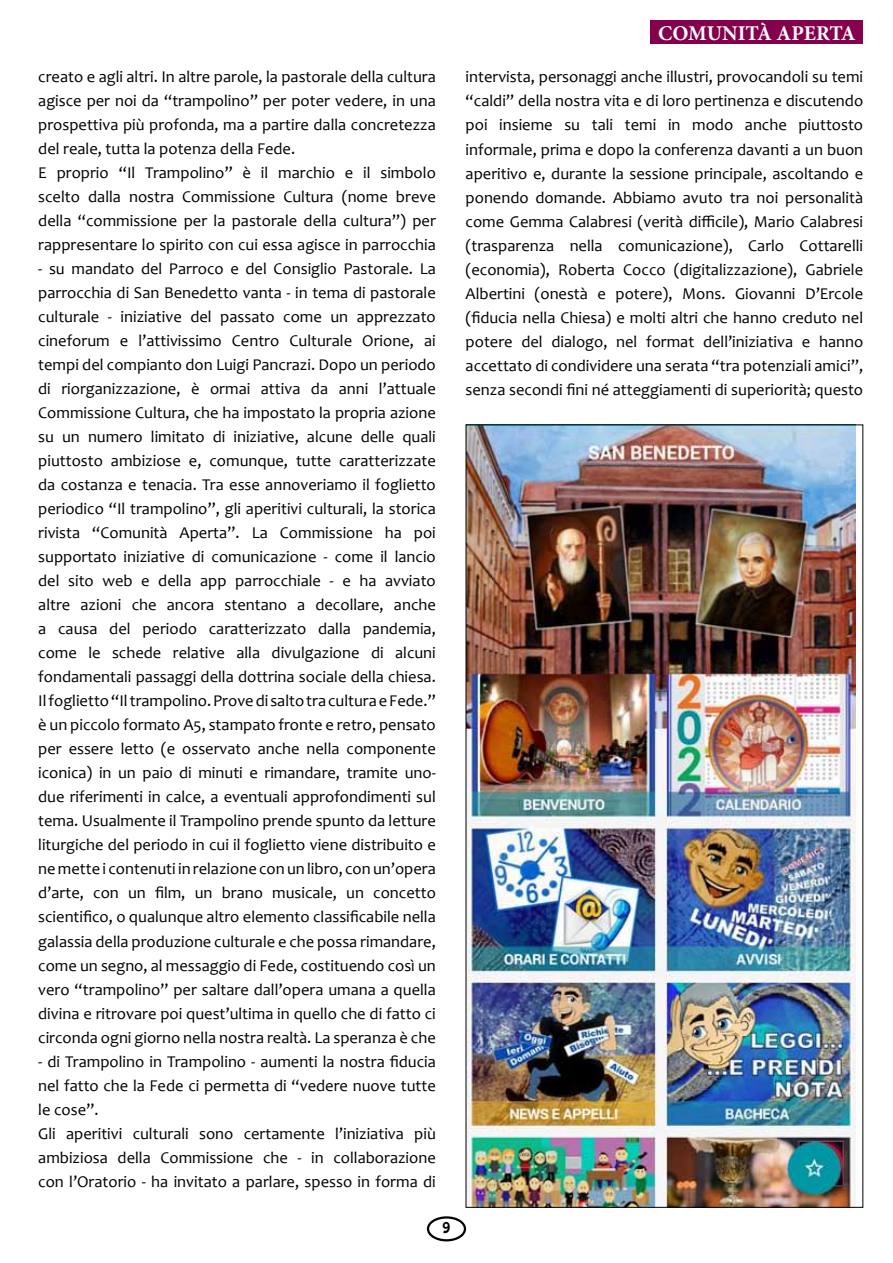
<style>
.page{position:relative;width:893px;height:1263px;background:#fff}
.page>*{position:absolute;margin:0;border:0;box-sizing:border-box;transform-origin:0 0}
.t1{font:700 21px "Minion Pro";color:#fff}
.t2{font:16.5px/24px "Candara";color:#000}
.t3{font:13.5px "Hobo Std";color:#000}
</style>
<div class="page">
<div style="left:427px;top:1216px;width:39px;height:25px;border:2px solid #000;border-radius:50%"></div>
<div style="left:651px;top:21px;width:212px;height:23px;background:#85004d"></div>
<img style="left:468px;top:426px;width:387px;height:780px">
<p class="t2" style="left:38px;top:65px;width:399px">creato e agli altri. I n altre parole, la pastorale della cultura agisce per noi da “trampolino” per poter vedere, in una prospettiva più profonda, ma a partire dalla concretezza del reale, tutta la potenza della Fede.<br>E proprio “Il Trampolino” è il marchio e il simbolo scelto dalla nostra Commissione Cultura (nome breve della “commissione per la pastorale della cultura”) per rappresentare lo spirito con cui essa agisce in parrocchia</p>
<p class="t2" style="left:38px;top:257px;width:399px;text-align:justify">- su mandato del Parroco e del Consiglio Pastorale. La parrocchia di San Benedetto vanta - in tema di pastorale culturale - iniziative del passato come un apprezzato cineforum e l’attivissimo Centro Culturale Orione, ai tempi del compianto don Luigi Pancrazi. Dopo un periodo di riorganizzazione, è ormai attiva da anni l’attuale Commissione Cultura, che ha impostato la propria azione su un numero limitato di iniziative, alcune delle quali piuttosto ambiziose e, comunque, tutte caratterizzate da costanza e tenacia. Tra esse annoveriamo il foglietto periodico “I l trampolino”, gli aperitivi culturali, la storica rivista “Comunità Aperta”. La Commissione ha poi supportato iniziative di comunicazione - come il lancio del sito web e della app parrocchiale - e ha avviato altre azioni che ancora stentano a decollare, anche a causa del periodo caratterizzato dalla pandemia, come le schede relative alla divulgazione di alcuni fondamentali passaggi della dottrina sociale della chiesa.<br>I l foglietto “I l trampolino. Prove di salto tra cultura e Fede.” è un piccolo formato A5, stampato fronte e retro, pensato per essere letto (e osservato anche nella componente iconica) in un paio di minuti e rimandare, tramite uno&shy;due riferimenti in calce, a eventuali approfondimenti sul tema. Usualmente il Trampolino prende spunto da letture liturgiche del periodo in cui il foglietto viene distribuito e ne mette i contenuti in relazione con un libro, con un’opera d’arte, con un film, un brano musicale, un concetto scientifico, o qualunque altro elemento classificabile nella galassia della produzione culturale e che possa rimandare, come un segno, al messaggio di Fede, costituendo così un vero “trampolino” per saltare dall’opera umana a quella divina e ritrovare poi quest’ultima in quello che di fatto ci circonda ogni giorno nella nostra realtà. La speranza è che</p>
<p class="t2" style="left:38px;top:1049px;width:399px">- di Trampolino in Trampolino - aumenti la nostra fiducia nel fatto che la Fede ci permetta di “vedere nuove tutte le cose”.<br>Gli aperitivi culturali sono certamente l’iniziativa più ambiziosa della Commissione che - in collaborazione con l’Oratorio - ha invitato a parlare, spesso in forma di</p>
<p class="t3" style="left:443px;top:1218px;width:9px">9</p>
<p class="t1" style="left:658px;top:18px;width:199px">COMUNITÀ APERTA</p>
<p class="t2" style="left:466px;top:65px;width:399px;text-align:justify">intervista, personaggi anche illustri, provocandoli su temi “caldi” della nostra vita e di loro pertinenza e discutendo poi insieme su tali temi in modo anche piuttosto informale, prima e dopo la conferenza davanti a un buon aperitivo e, durante la sessione principale, ascoltando e ponendo domande. Abbiamo avuto tra noi personalità come Gemma Calabresi (verità difficile), Mario Calabresi (trasparenza nella comunicazione), Carlo Cottarelli (economia), Roberta Cocco (digitalizzazione), Gabriele Albertini (onestà e potere), Mons. Giovanni D’Ercole (fiducia nella Chiesa) e molti altri che hanno creduto nel potere del dialogo, nel format dell’iniziativa e hanno accettato di condividere una serata “tra potenziali amici”, senza secondi fini né atteggiamenti di superiorità; questo</p>
</div>
